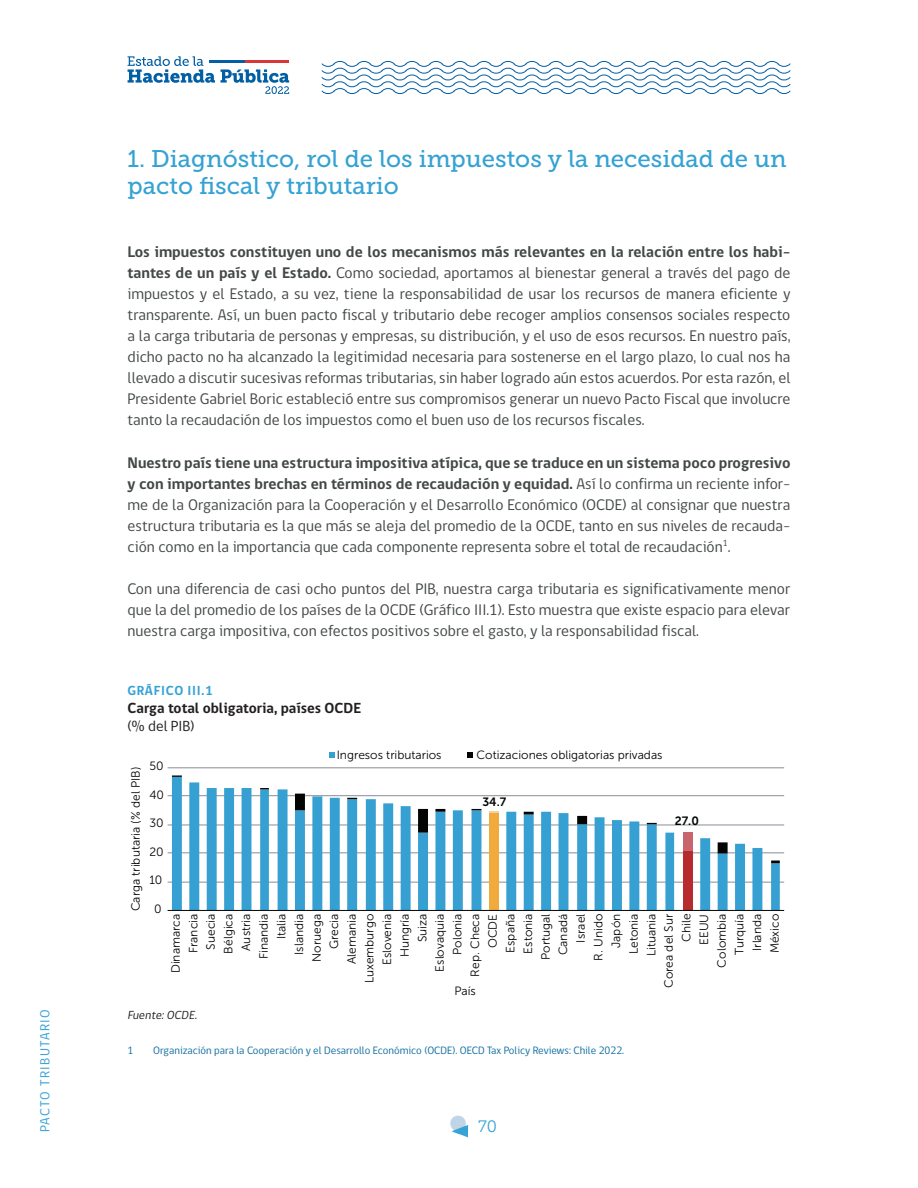
<style>
.page{position:relative;width:918px;height:1188px;background:#fff}
.page>*{position:absolute;margin:0;border:0;box-sizing:border-box;transform-origin:0 0}
.t1{font:24px/27px "Museo Slab 500";color:#35a2d4}
.t2{font:16.5px "Museo Slab 300";color:#35a2d4}
.t3{font:15.75px/21px "gob CL";color:#434748;text-align:justify}
.t4{font:700 15px "gob CL";color:#231f20}
.t5{font:15px "gob CL";color:#231f20}
.t6{font:13.5px "gob CL";letter-spacing:.1em;color:#35a2d4}
.t7{font:700 13.5px "gob CL";letter-spacing:.05em;color:#35a2d4}
.t8{font:12px/17.5px "Museo Sans 300";color:#030404;text-align:right}
.t9{font:italic 12px "gob CL";color:#231f20}
.t10{font:12px "Museo Sans 700";color:#030404}
.t11{font:10.95px "gob CL";color:#116fa1}
.s1{font-weight:700}
</style>
<div class="page">
<svg style="left:128px;top:56px;width:87px;height:27px"></svg>
<svg style="left:221px;top:69px;width:68px;height:25px"></svg>
<hr style="left:210px;top:60px;width:35px;height:3px;background:#035fa4">
<hr style="left:245px;top:60px;width:44px;height:3px;background:#da3638">
<svg style="left:321px;top:60px;width:470px;height:34px"></svg>
<svg style="left:450px;top:1116px;width:18px;height:21px"></svg>
<hr style="left:168px;top:882px;width:616px;height:1px;background:#878e96">
<hr style="left:168px;top:853px;width:616px;height:1px;background:#878e96">
<hr style="left:168px;top:825px;width:616px;height:1px;background:#878e96">
<hr style="left:168px;top:795px;width:616px;height:1px;background:#878e96">
<hr style="left:168px;top:768px;width:616px;height:1px;background:#878e96">
<svg style="left:172px;top:863px;width:608px;height:47px"></svg>
<svg style="left:172px;top:775px;width:608px;height:88px"></svg>
<hr style="left:168px;top:910px;width:616px;height:1px;background:#030404">
<svg style="left:329px;top:752px;width:6px;height:6px"></svg>
<svg style="left:467px;top:752px;width:6px;height:6px"></svg>
<p class="t6" style="left:40px;top:1132px;width:124px;rotate:-90deg">PACTO TRIBUTARIO</p>
<h1 class="t1" style="left:128px;top:147px;width:661px">1. Diagnóstico, rol de los impuestos y la necesidad de un pacto fiscal y tributario</h1>
<p class="t3" style="left:128px;top:243px;width:664px"><span class="s1">Los impuestos constituyen uno de los mecanismos más relevantes en la relación entre los habi&shy;tantes de un país y el Estado.</span> Como sociedad, aportamos al bienestar general a través del pago de impuestos y el Estado, a su vez, tiene la responsabilidad de usar los recursos de manera eficiente y transparente. Así, un buen pacto fiscal y tributario debe recoger amplios consensos sociales respecto a la carga tributaria de personas y empresas, su distribución, y el uso de esos recursos. En nuestro país, dicho pacto no ha alcanzado la legitimidad necesaria para sostenerse en el largo plazo, lo cual nos ha llevado a discutir sucesivas reformas tributarias, sin haber logrado aún estos acuerdos. Por esta razón, el Presidente Gabriel Boric estableció entre sus compromisos generar un nuevo Pacto Fiscal que involucre tanto la recaudación de los impuestos como el buen uso de los recursos fiscales.</p>
<p class="t3" style="left:128px;top:453px;width:664px"><span class="s1">Nuestro país tiene una estructura impositiva atípica, que se traduce en un sistema poco progresivo y con importantes brechas en términos de recaudación y equidad.</span> Así lo confirma un reciente infor&shy;me de la Organización para la Cooperación y el Desarrollo Económico (OCDE) al consignar que nuestra estructura tributaria es la que más se aleja del promedio de la OCDE, tanto en sus niveles de recauda&shy;ción como en la importancia que cada componente representa sobre el total de recaudación<sup>1</sup>.</p>
<p class="t3" style="left:128px;top:579px;width:664px">Con una diferencia de casi ocho puntos del PIB, nuestra carga tributaria es significativamente menor que la del promedio de los países de la OCDE (Gráfico III.1). Esto muestra que existe espacio para elevar nuestra carga impositiva, con efectos positivos sobre el gasto, y la responsabilidad fiscal.</p>
<p class="t7" style="left:128px;top:685px;width:87px">GRÁFICO III.1</p>
<p class="t4" style="left:128px;top:702px;width:235px">Carga total obligatoria, países OCDE</p>
<p class="t5" style="left:128px;top:720px;width:69px">(% del PIB)</p>
<p class="t8" style="left:149px;top:758px;width:16px">50</p>
<p class="t8" style="left:128px;top:911px;width:146px;rotate:-90deg">Carga tributaria (% del PIB)</p>
<p class="t8" style="left:149px;top:787px;width:16px">40</p>
<p class="t8" style="left:149px;top:815px;width:16px">30</p>
<p class="t8" style="left:149px;top:844px;width:16px">20</p>
<p class="t8" style="left:149px;top:872px;width:15px">10</p>
<p class="t8" style="left:154px;top:901px;width:9px">0</p>
<p class="t8" style="left:337px;top:747px;width:106px">Ingresos tributarios</p>
<p class="t8" style="left:476px;top:747px;width:188px">Cotizaciones obligatorias privadas</p>
<p class="t10" style="left:482px;top:795px;width:25px">34.7</p>
<p class="t10" style="left:675px;top:814px;width:26px">27.0</p>
<p class="t8" style="left:168px;top:988px;width:76px;rotate:-90deg">Dinamarca<br>Francia<br>Suecia<br>Bélgica<br>Austria<br>Finandia<br>Italia<br>Islandia<br>Noruega<br>Grecia<br>Alemania<br>Luxemburgo<br>Eslovenia<br>Hungría<br>Suiza<br>Eslovaquia<br>Polonia<br>Rep. Checa<br>OCDE<br>España<br>Estonia<br>Portugal<br>Canadá<br>Israel<br>R. Unido<br>Japón<br>Letonia<br>Lituania<br>Corea del Sur<br>Chile<br>EEUU<br>Colombia<br>Turquía<br>Irlanda<br>México</p>
<p class="t8" style="left:454px;top:983px;width:23px">País</p>
<p class="t9" style="left:128px;top:1010px;width:72px">Fuente: OCDE.</p>
<p class="t11" style="left:128px;top:1046px;width:7px">1</p>
<p class="t11" style="left:153px;top:1046px;width:473px">Organización para la Cooperación y el Desarrollo Económico (OCDE). OECD Tax Policy Reviews: Chile 2022.</p>
<p class="t2" style="left:478px;top:1116px;width:20px">70</p>
</div>
